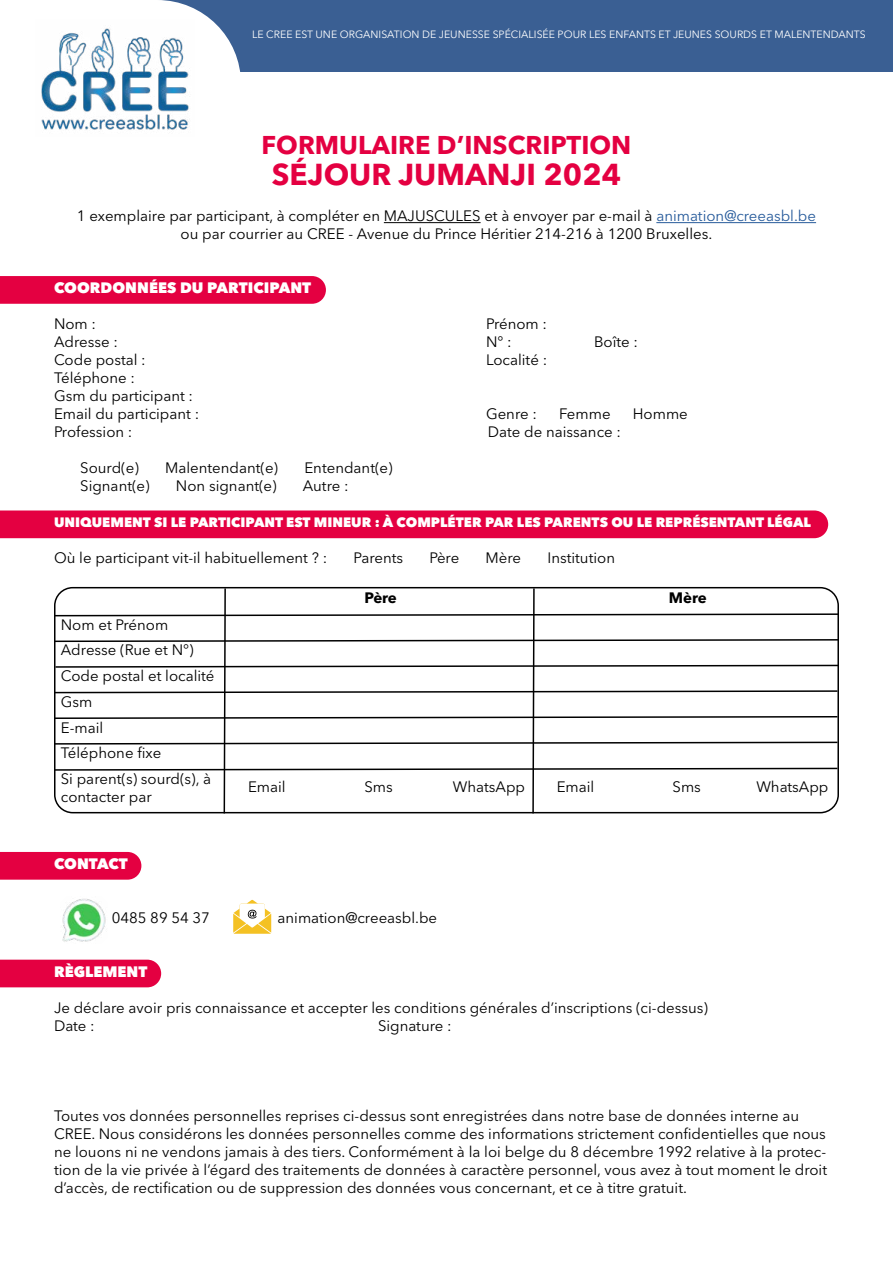
<style>
.page{position:relative;width:893px;height:1263px;background:#fff}
.page>*{position:absolute;margin:0;border:0;box-sizing:border-box;transform-origin:0 0}
.t1{font:700 30px "Avenir Next LT Pro";color:#e40041}
.t2{font:700 25.5px "Avenir Next LT Pro";color:#e40041}
.t3{font:15px/18px "Avenir Next LT Pro";color:#000}
.t4{font:800 15px "Avenir Next LT Pro";color:#fff}
.t5{font:700 15px "Avenir Next LT Pro";letter-spacing:-.01em;color:#000}
.t6{font:800 13.5px "Avenir Next LT Pro";color:#fff}
.t7{font:10.5px "Avenir Next LT Pro";color:#fff}
.s1{color:#275b9b}
</style>
<div class="page">
<div style="left:54px;top:0;width:839px;height:71px;background:#3a5f93"></div>
<svg style="left:54px;top:0;width:187px;height:72px"></svg>
<img style="left:41px;top:20px;width:154px;height:110px">
<div style="left:0;top:960px;width:161px;height:27px;background:#e40041"></div>
<div style="left:0;top:852px;width:141px;height:28px;background:#e40041"></div>
<svg style="left:0;top:276px;width:326px;height:28px;background:#e40444"></svg>
<div style="left:0;top:510px;width:828px;height:28px;background:#e40041"></div>
<hr style="left:384px;top:222px;width:97px;height:1px;background:#000">
<hr style="left:656px;top:222px;width:160px;height:1px;background:#275b9b">
<svg style="left:233px;top:900px;width:38px;height:34px"></svg>
<img style="left:62px;top:899px;width:44px;height:43px">
<svg style="left:54px;top:587px;width:785px;height:227px"></svg>
<p class="t7" style="left:252px;top:28px;width:615px">LE CREE EST UNE ORGANISATION DE JEUNESSE SPÉCIALISÉE POUR LES ENFANTS ET JEUNES SOURDS ET MALENTENDANTS</p>
<h2 class="t2" style="left:262px;top:129px;width:371px">FORMULAIRE D’INSCRIPTION</h2>
<h1 class="t1" style="left:272px;top:156px;width:351px">SÉJOUR JUMANJI 2024</h1>
<p class="t3" style="left:77px;top:207px;width:741px;text-align:center">1 exemplaire par participant, à compléter en MAJUSCULES et à envoyer par e-mail à <span class="s1">animation@creeasbl.be </span>ou par courrier au CREE - Avenue du Prince Héritier 214-216 à 1200 Bruxelles.</p>
<p class="t4" style="left:54px;top:279px;width:259px">COORDONNÉES DU PARTICIPANT</p>
<p class="t3" style="left:54px;top:315px;width:44px">Nom :</p>
<p class="t3" style="left:486px;top:315px;width:63px">Prénom :</p>
<p class="t3" style="left:54px;top:333px;width:65px">Adresse :</p>
<p class="t3" style="left:486px;top:333px;width:27px">N° :</p>
<p class="t3" style="left:594px;top:333px;width:46px">Boîte :</p>
<p class="t3" style="left:54px;top:351px;width:93px">Code postal :</p>
<p class="t3" style="left:486px;top:351px;width:63px">Localité :</p>
<p class="t3" style="left:54px;top:369px;width:147px">Téléphone :<br>Gsm du participant :<br>Email du participant :</p>
<p class="t3" style="left:486px;top:405px;width:52px">Genre :</p>
<p class="t3" style="left:559px;top:405px;width:53px">Femme</p>
<p class="t3" style="left:633px;top:405px;width:57px">Homme</p>
<p class="t3" style="left:54px;top:423px;width:80px">Profession :</p>
<p class="t3" style="left:488px;top:423px;width:135px">Date de naissance :</p>
<p class="t3" style="left:80px;top:459px;width:60px">Sourd(e)</p>
<p class="t3" style="left:165px;top:459px;width:115px">Malentendant(e)</p>
<p class="t3" style="left:304px;top:459px;width:90px">Entendant(e)</p>
<p class="t3" style="left:80px;top:477px;width:71px">Signant(e)</p>
<p class="t3" style="left:176px;top:477px;width:102px">Non signant(e)</p>
<p class="t3" style="left:303px;top:477px;width:47px">Autre :</p>
<p class="t6" style="left:54px;top:514px;width:758px">UNIQUEMENT SI LE PARTICIPANT EST MINEUR : À COMPLÉTER PAR LES PARENTS OU LE REPRÉSENTANT LÉGAL</p>
<p class="t3" style="left:54px;top:549px;width:275px">Où le participant vit-il habituellement ? :</p>
<p class="t3" style="left:354px;top:549px;width:51px">Parents</p>
<p class="t3" style="left:429px;top:549px;width:31px">Père</p>
<p class="t3" style="left:486px;top:549px;width:37px">Mère</p>
<p class="t3" style="left:547px;top:549px;width:69px">Institution</p>
<p class="t3" style="left:61px;top:615px;width:109px">Nom et Prénom</p>
<p class="t3" style="left:61px;top:637px;width:155px;line-height:26.2px">Adresse (Rue et N°)<br>Code postal et localité</p>
<p class="t3" style="left:61px;top:689px;width:152px;line-height:25.7px">Gsm<br>E-mail<br>Téléphone fixe<br>Si parent(s) sourd(s), à</p>
<p class="t3" style="left:61px;top:788px;width:93px">contacter par</p>
<p class="t4" style="left:54px;top:855px;width:75px">CONTACT</p>
<p class="t5" style="left:364px;top:588px;width:34px">Père</p>
<p class="t5" style="left:669px;top:588px;width:39px">Mère</p>
<p class="t3" style="left:248px;top:778px;width:39px">Email</p>
<p class="t3" style="left:364px;top:778px;width:30px">Sms</p>
<p class="t3" style="left:453px;top:778px;width:74px">WhatsApp</p>
<p class="t3" style="left:557px;top:778px;width:39px">Email</p>
<p class="t3" style="left:673px;top:778px;width:30px">Sms</p>
<p class="t3" style="left:756px;top:778px;width:74px">WhatsApp</p>
<p class="t3" style="left:112px;top:909px;width:100px">0485 89 54 37</p>
<p class="t3" style="left:277px;top:909px;width:161px">animation@creeasbl.be</p>
<p class="t4" style="left:54px;top:963px;width:95px">RÈGLEMENT</p>
<p class="t3" style="left:54px;top:999px;width:655px">Je déclare avoir pris connaissance et accepter les conditions générales d’inscriptions (ci-dessus)<br>Date :</p>
<p class="t3" style="left:378px;top:1017px;width:75px">Signature :</p>
<p class="t3" style="left:54px;top:1107px;width:775px">Toutes vos données personnelles reprises ci-dessus sont enregistrées dans notre base de données interne au CREE. Nous considérons les données personnelles comme des informations strictement confidentielles que nous ne louons ni ne vendons jamais à des tiers. Conformément à la loi belge du 8 décembre 1992 relative à la protec&shy;tion de la vie privée à l’égard des traitements de données à caractère personnel, vous avez à tout moment le droit d’accès, de rectification ou de suppression des données vous concernant, et ce à titre gratuit.</p>
</div>
